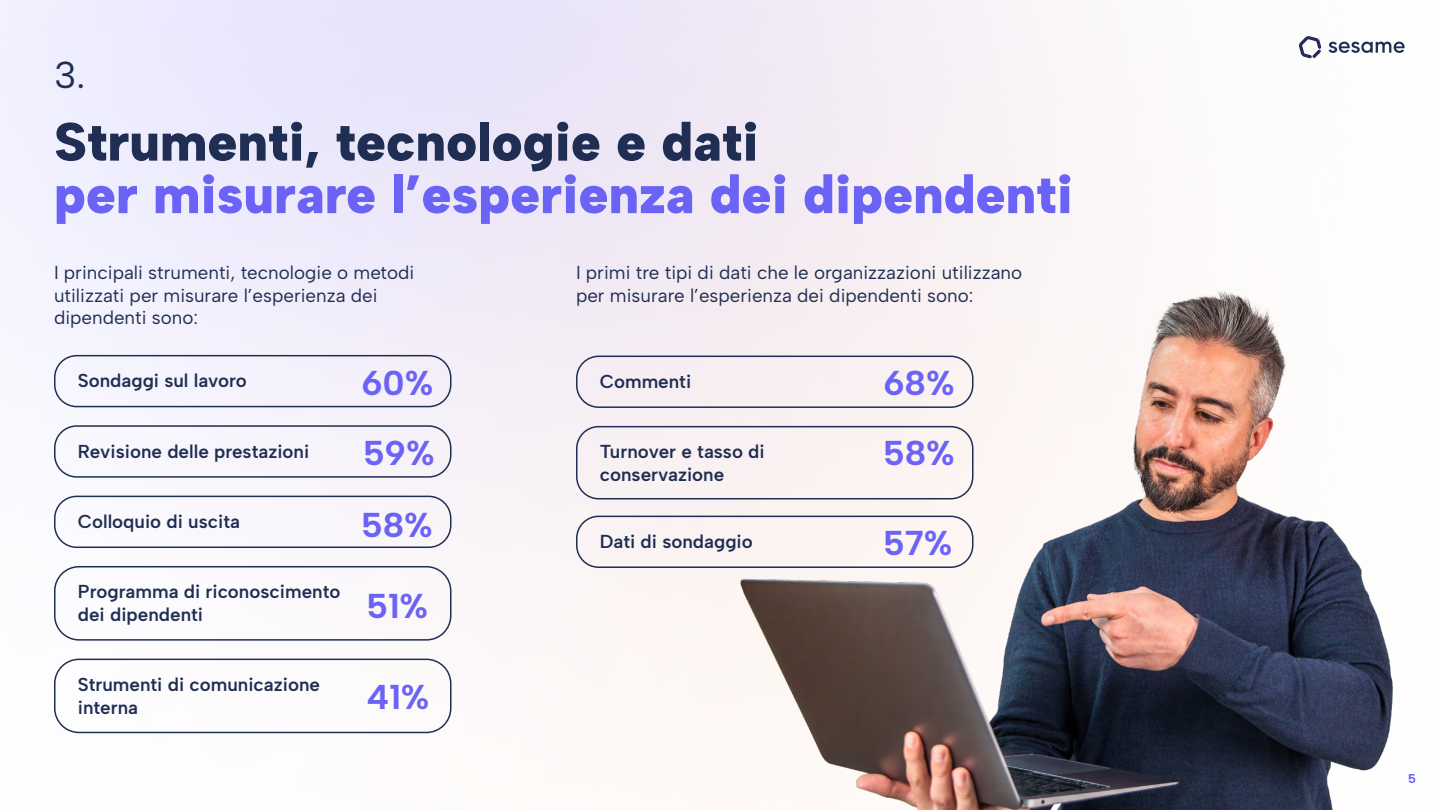
<style>
.page{position:relative;width:1440px;height:810px;background:#fff}
.page>*{position:absolute;margin:0;border:0;box-sizing:border-box;transform-origin:0 0}
.t1{font:900 54px "Albert Sans";color:#6b63f5}
.t2{font:900 54px "Albert Sans";color:#1f2e52}
.t3{font:37.5px "Albert Sans";color:#1f2e52}
.t4{font:700 34.5px/70.9px "Albert Sans";color:#6b63f5}
.t5{font:600 18.75px/22.5px "Albert Sans";color:#1f2e52}
.t6{font:18.75px/22.5px "Albert Sans";color:#1f2e52}
.t7{font:700 12.75px "Albert Sans";color:#6b63f5}
</style>
<div class="page">
<img style="left:0;top:0;width:1329px;height:734px">
<div style="left:576px;top:356px;width:398px;height:52px;border:2px solid #1f2e52;border-radius:22px"></div>
<div style="left:576px;top:516px;width:398px;height:52px;border:2px solid #1f2e52;border-radius:22px"></div>
<div style="left:54px;top:355px;width:398px;height:52px;border:2px solid #1f2e52;border-radius:22px"></div>
<div style="left:54px;top:425px;width:398px;height:53px;border:2px solid #1f2e52;border-radius:22px"></div>
<div style="left:54px;top:496px;width:398px;height:52px;border:2px solid #1f2e52;border-radius:22px"></div>
<div style="left:54px;top:566px;width:398px;height:75px;border:2px solid #1f2e52;border-radius:24px"></div>
<div style="left:54px;top:659px;width:398px;height:74px;border:2px solid #1f2e52;border-radius:24px"></div>
<img style="left:660px;top:236px;width:733px;height:574px">
<svg style="left:1329px;top:41px;width:76px;height:12px"></svg>
<svg style="left:1299px;top:36px;width:22px;height:22px"></svg>
<h2 class="t3" style="left:54px;top:52px;width:33px">3.</h2>
<h1 class="t2" style="left:54px;top:109px;width:706px">Strumenti, tecnologie e dati</h1>
<h1 class="t1" style="left:54px;top:161px;width:1020px">per misurare l’esperienza dei dipendenti</h1>
<p class="t6" style="left:54px;top:261px;width:362px">I principali strumenti, tecnologie o metodi utilizzati per misurare l’esperienza dei dipendenti sono:</p>
<p class="t5" style="left:78px;top:370px;width:170px">Sondaggi sul lavoro</p>
<p class="t5" style="left:78px;top:440px;width:233px">Revisione delle prestazioni</p>
<p class="t5" style="left:78px;top:510px;width:164px">Colloquio di uscita</p>
<p class="t5" style="left:78px;top:581px;width:264px">Programma di riconoscimento dei dipendenti</p>
<p class="t5" style="left:78px;top:673px;width:244px">Strumenti di comunicazione interna</p>
<h3 class="t4" style="left:362px;top:347px;width:75px;text-align:justify">60% 59% 58%</h3>
<h3 class="t4" style="left:367px;top:570px;width:63px">51%</h3>
<h3 class="t4" style="left:367px;top:661px;width:64px">41%</h3>
<p class="t6" style="left:576px;top:261px;width:448px">I primi tre tipi di dati che le organizzazioni utilizzano per misurare l’esperienza dei dipendenti sono:</p>
<p class="t5" style="left:600px;top:370px;width:93px">Commenti</p>
<p class="t5" style="left:600px;top:441px;width:166px">Turnover e tasso di conservazione</p>
<h3 class="t4" style="left:884px;top:349px;width:73px;line-height:69.8px">68%<br>58%</h3>
<p class="t5" style="left:600px;top:530px;width:155px">Dati di sondaggio</p>
<h3 class="t4" style="left:884px;top:508px;width:70px">57%</h3>
<p class="t7" style="left:1408px;top:771px;width:9px">5</p>
</div>
